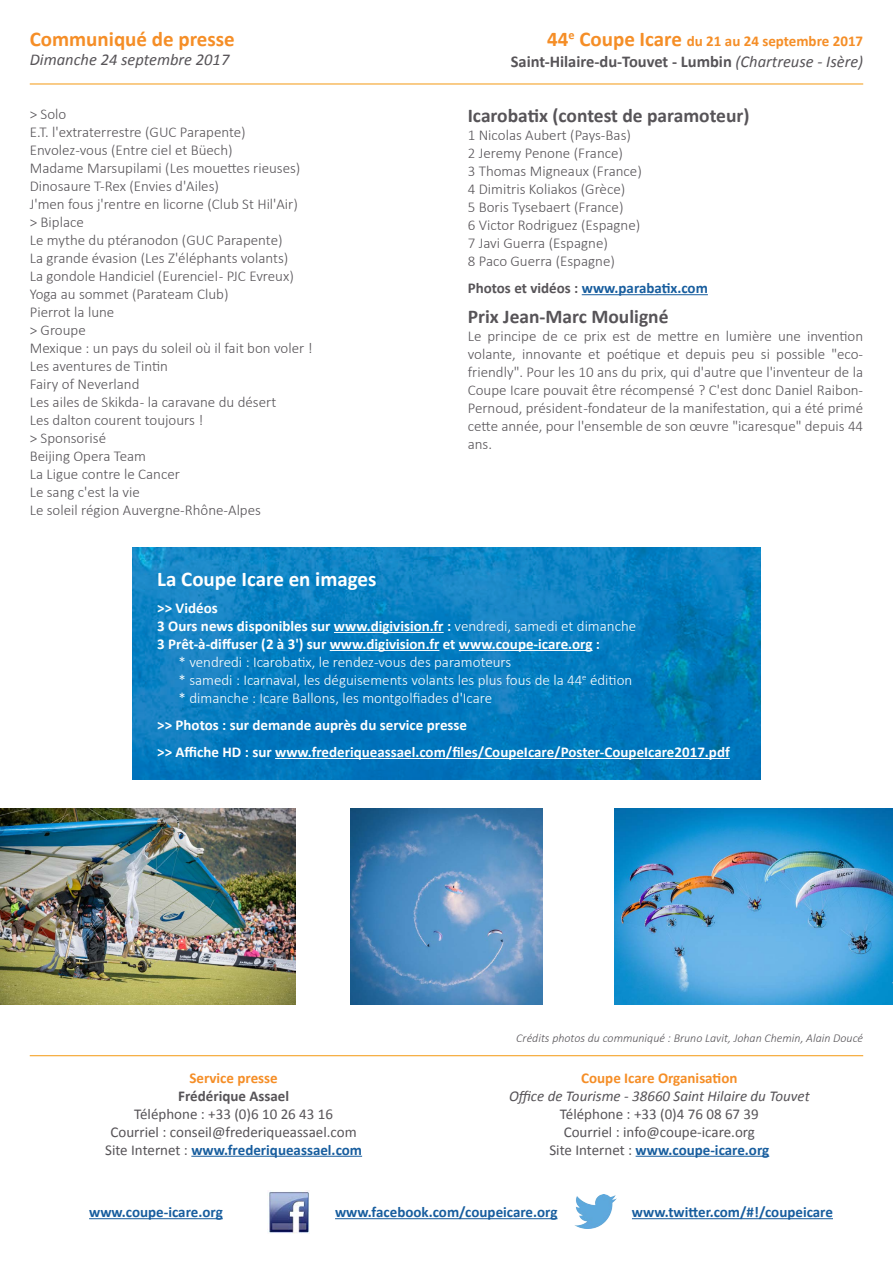
<style>
.page{position:relative;width:893px;height:1263px;background:#fff}
.page>*{position:absolute;margin:0;border:0;box-sizing:border-box;transform-origin:0 0}
.t1{font:700 21px "Calibri";color:#fff}
.t2{font:700 21px "Calibri";color:#f58e27}
.t3{font:700 19.5px "Calibri";color:#575458}
.t4{font:700 16.5px "Calibri";color:#575458}
.t5{font:italic 16.5px "Calibri";color:#575458}
.t6{font:300 15px/18px "Calibri";color:#575458;text-align:justify}
.t7{font:700 15px "Calibri";color:#fff}
.t8{font:700 15px "Calibri";color:#175d9e}
.t9{font:300 15px "Calibri";color:#fff}
.t10{font:15px "Calibri";color:#575458}
.t11{font:700 15px "Calibri";color:#f58e27}
.t12{font:italic 15px "Calibri";color:#575458}
.t13{font:700 15px "Calibri";color:#575458}
.t14{font:italic 300 12px "Calibri";color:#575458}
.s1{font-size:21px}
.s2{font-weight:400;font-style:italic}
.s3{color:#575458}
.s4{font-weight:300}
.s5{font-weight:400;color:#575458}
</style>
<div class="page">
<hr style="left:30px;top:83px;width:833px;height:2px;background:#f5a52c">
<hr style="left:89px;top:1218px;width:134px;height:1px;background:#175d9e">
<hr style="left:335px;top:1218px;width:223px;height:1px;background:#175d9e">
<hr style="left:632px;top:1218px;width:201px;height:1px;background:#175d9e">
<img style="left:269px;top:1191px;width:41px;height:42px">
<img style="left:574px;top:1195px;width:42px;height:34px">
<hr style="left:582px;top:294px;width:126px;height:1px;background:#175d9e">
<img style="left:132px;top:547px;width:629px;height:232px">
<hr style="left:334px;top:632px;width:110px;height:1px;background:#fff">
<hr style="left:330px;top:650px;width:109px;height:1px;background:#fff">
<hr style="left:459px;top:650px;width:134px;height:1px;background:#fff">
<hr style="left:275px;top:758px;width:455px;height:1px;background:#fff">
<hr style="left:191px;top:1156px;width:171px;height:1px;background:#175d9e">
<hr style="left:636px;top:1156px;width:133px;height:1px;background:#175d9e">
<hr style="left:30px;top:1055px;width:833px;height:1px;background:#f5a52c">
<img style="left:0;top:809px;width:296px;height:195px">
<img style="left:350px;top:809px;width:193px;height:195px">
<img style="left:614px;top:809px;width:279px;height:195px">
<h1 class="t2" style="left:30px;top:24px;width:207px">Communiqué de presse</h1>
<p class="t5" style="left:30px;top:48px;width:201px">Dimanche 24 septembre 2017</p>
<p class="t6" style="left:30px;top:104px;width:38px">&gt; Solo</p>
<p class="t6" style="left:30px;top:122px;width:218px">E.T. l'extraterrestre (GUC Parapente)</p>
<p class="t6" style="left:30px;top:140px;width:204px">Envolez-vous (Entre ciel et Büech)</p>
<p class="t6" style="left:30px;top:158px;width:272px">Madame Marsupilami (Les mouettes rieuses)</p>
<p class="t6" style="left:30px;top:176px;width:191px">Dinosaure T-Rex (Envies d'Ailes)</p>
<p class="t6" style="left:30px;top:194px;width:270px">J'men fous j'rentre en licorne (Club St Hil'Air)</p>
<p class="t6" style="left:30px;top:212px;width:56px">&gt; Biplace</p>
<p class="t6" style="left:30px;top:230px;width:254px">Le mythe du ptéranodon (GUC Parapente)</p>
<p class="t6" style="left:30px;top:248px;width:260px">La grande évasion (Les Z'éléphants volants)</p>
<p class="t6" style="left:30px;top:266px;width:266px">La gondole Handiciel (Eurenciel - PJC Evreux)</p>
<p class="t6" style="left:30px;top:284px;width:200px">Yoga au sommet (Parateam Club)</p>
<p class="t6" style="left:30px;top:302px;width:86px">Pierrot la lune</p>
<p class="t6" style="left:30px;top:320px;width:57px">&gt; Groupe</p>
<p class="t6" style="left:30px;top:338px;width:284px">Mexique : un pays du soleil où il fait bon voler !</p>
<p class="t6" style="left:30px;top:356px;width:140px">Les aventures de Tintin</p>
<p class="t6" style="left:30px;top:374px;width:111px">Fairy of Neverland</p>
<p class="t6" style="left:30px;top:392px;width:248px">Les ailes de Skikda - la caravane du désert</p>
<p class="t6" style="left:30px;top:410px;width:175px">Les dalton courent toujours !</p>
<p class="t6" style="left:30px;top:428px;width:78px">&gt; Sponsorisé</p>
<p class="t6" style="left:30px;top:446px;width:118px">Beijing Opera Team</p>
<p class="t6" style="left:30px;top:464px;width:152px">La Ligue contre le Cancer</p>
<p class="t6" style="left:30px;top:482px;width:112px">Le sang c'est la vie</p>
<p class="t6" style="left:30px;top:500px;width:233px">Le soleil région Auvergne-Rhône-Alpes</p>
<p class="t11" style="left:547px;top:30px;width:318px"><span class="s1">44</span><sup>e</sup> <span class="s1">Coupe Icare</span> du 21 au 24 septembre 2017</p>
<p class="t4" style="left:511px;top:49px;width:354px">Saint-Hilaire-du-Touvet - Lumbin <span class="s2">(Chartreuse - Isère)</span></p>
<p class="t3" style="left:468px;top:102px;width:283px">Icarobatix (contest de paramoteur)</p>
<p class="t6" style="left:468px;top:126px;width:165px">1 Nicolas Aubert (Pays-Bas)</p>
<p class="t6" style="left:468px;top:144px;width:157px">2 Jeremy Penone (France)</p>
<p class="t6" style="left:468px;top:162px;width:176px">3 Thomas Migneaux (France)</p>
<p class="t6" style="left:468px;top:180px;width:159px">4 Dimitris Koliakos (Grèce)</p>
<p class="t6" style="left:468px;top:198px;width:157px">5 Boris Tysebaert (France)</p>
<p class="t6" style="left:468px;top:216px;width:174px">6 Victor Rodriguez (Espagne)</p>
<p class="t6" style="left:468px;top:234px;width:142px">7 Javi Guerra (Espagne)</p>
<p class="t6" style="left:468px;top:252px;width:149px">8 Paco Guerra (Espagne)</p>
<p class="t8" style="left:468px;top:277px;width:242px"><span class="s3">Photos et vidéos :</span> www.parabatix.com</p>
<p class="t3" style="left:468px;top:303px;width:202px">Prix Jean-Marc Mouligné</p>
<p class="t6" style="left:468px;top:327px;width:397px">Le principe de ce prix est de mettre en lumière une invention volante, innovante et poétique et depuis peu si possible "eco&shy;friendly". Pour les 10 ans du prix, qui d'autre que l'inventeur de la Coupe Icare pouvait être récompensé ? C'est donc Daniel Raibon-Pernoud, président -fondateur de la manifestation, qui a été primé cette année, pour l'ensemble de son œuvre "icaresque" depuis 44 ans.</p>
<p class="t1" style="left:157px;top:564px;width:221px">La Coupe Icare en images</p>
<p class="t7" style="left:157px;top:597px;width:62px">&gt;&gt; Vidéos</p>
<p class="t7" style="left:157px;top:615px;width:481px">3 Ours news disponibles sur www.digivision.fr : <span class="s4">vendredi, samedi et dimanche</span></p>
<p class="t7" style="left:157px;top:633px;width:444px">3 Prêt-à-diffuser (2 à 3') sur www.digivision.fr et www.coupe-icare.org :</p>
<p class="t9" style="left:178px;top:652px;width:334px">* vendredi : Icarobatix, le rendez-vous des paramoteurs</p>
<p class="t9" style="left:178px;top:670px;width:455px">* samedi : Icarnaval, les déguisements volants les plus fous de la 44<sup>e</sup> édition</p>
<p class="t9" style="left:178px;top:688px;width:315px">* dimanche : Icare Ballons, les montgolfiades d'Icare</p>
<p class="t7" style="left:157px;top:714px;width:311px">&gt;&gt; Photos : sur demande auprès du service presse</p>
<p class="t7" style="left:157px;top:741px;width:574px">&gt;&gt; Affiche HD : sur www.frederiqueassael.com/files/CoupeIcare/Poster-CoupeIcare2017.pdf</p>
<p class="t11" style="left:189px;top:1067px;width:90px">Service presse</p>
<p class="t13" style="left:178px;top:1085px;width:112px">Frédérique Assael</p>
<p class="t10" style="left:134px;top:1103px;width:200px">Téléphone : +33 (0)6 10 26 43 16</p>
<p class="t10" style="left:110px;top:1121px;width:248px">Courriel : conseil@frederiqueassael.com</p>
<p class="t8" style="left:105px;top:1139px;width:258px"><span class="s5">Site Internet :</span> www.frederiqueassael.com</p>
<p class="t14" style="left:516px;top:1030px;width:348px">Crédits photos du communiqué : Bruno Lavit, Johan Chemin, Alain Doucé</p>
<p class="t11" style="left:581px;top:1067px;width:158px">Coupe Icare Organisation</p>
<p class="t12" style="left:509px;top:1085px;width:302px">Office de Tourisme - 38660 Saint Hilaire du Touvet</p>
<p class="t10" style="left:560px;top:1103px;width:200px">Téléphone : +33 (0)4 76 08 67 39</p>
<p class="t10" style="left:564px;top:1121px;width:193px">Courriel : info@coupe-icare.org</p>
<p class="t8" style="left:549px;top:1139px;width:221px"><span class="s5">Site Internet :</span> www.coupe-icare.org</p>
<p class="t8" style="left:89px;top:1201px;width:135px">www.coupe-icare.org</p>
<p class="t8" style="left:335px;top:1201px;width:224px">www.facebook.com/coupeicare.org</p>
<p class="t8" style="left:632px;top:1201px;width:203px">www.twitter.com/#!/coupeicare</p>
</div>
